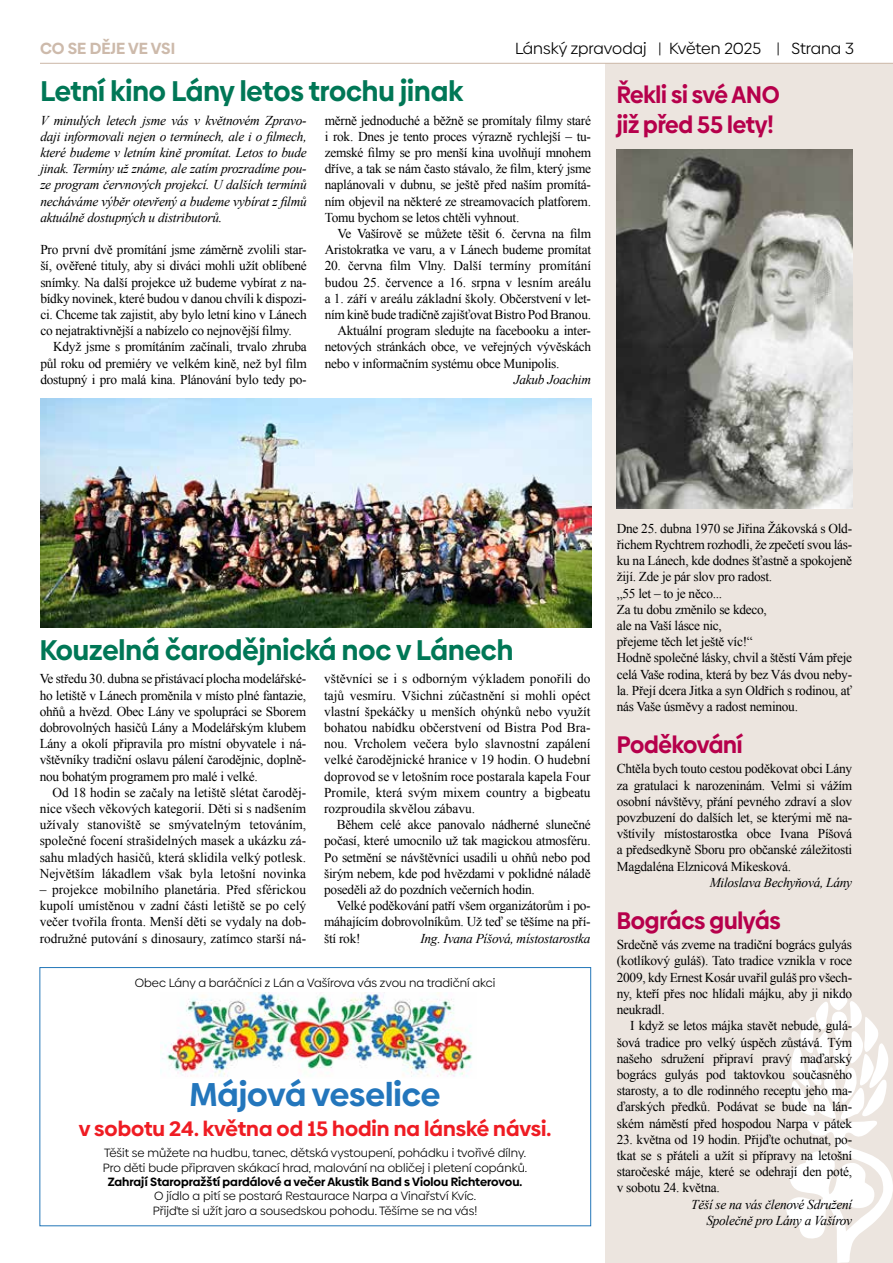
<style>
.page{position:relative;width:893px;height:1263px;background:#fff}
.page>*{position:absolute;margin:0;border:0;box-sizing:border-box;transform-origin:0 0}
.t1{font:700 33px "Biennale";color:#2376bc}
.t2{font:700 28.5px "Biennale";color:#007756;scale:.96 1}
.t3{font:700 24px/30px "Biennale";letter-spacing:-.01em;color:#b6004b;scale:.95 1}
.t4{font:700 21px "Biennale";color:#ef1c23}
.t5{font:16.2px "Biennale";color:#000}
.t6{font:700 16.2px "Biennale";color:#cdbaab}
.t7{font:13.5px/16.2px "Times New Roman";letter-spacing:-.02em;color:#000;text-align:justify}
.t8{font:italic 13.5px/16.2px "Times New Roman";letter-spacing:-.02em;color:#000;text-align:justify}
.t9{font:13.5px "Times New Roman";color:#000}
.t10{font:12px/14.4px "Biennale";color:#000}
.t11{font:700 12px "Biennale";color:#000}
</style>
<div class="page">
<div style="left:605px;top:64px;width:288px;height:1199px;background:#ece5df"></div>
<hr style="left:0;top:63px;width:893px;height:1px;background:#cdbaab">
<div style="left:0;top:33px;width:40px;height:48px;background:#fff"></div>
<svg style="left:786px;top:992px;width:107px;height:271px"></svg>
<div style="left:39px;top:967px;width:552px;height:259px;border:1px solid #2376b8"></div>
<img style="left:162px;top:992px;width:310px;height:85px">
<img style="left:617px;top:149px;width:235px;height:359px">
<img style="left:40px;top:399px;width:551px;height:228px">
<p class="t6" style="left:40px;top:38px;width:137px">CO SE DĚJE VE VSI</p>
<p class="t5" style="left:515px;top:39px;width:340px">Lánský zpravodaj | Květen 2025 | Strana 3</p>
<h2 class="t2" style="left:40px;top:73px;width:442px">Letní kino Lány letos trochu jinak</h2>
<p class="t8" style="left:40px;top:112px;width:268px">V minulých letech jsme vás v květnovém Zpravo&shy;daji informovali nejen o termínech, ale i o filmech, které budeme v letním kině promítat. Letos to bude jinak. Termíny už známe, ale zatím prozradíme pou&shy;ze program červnových projekcí. U dalších termínů necháváme výběr otevřený a budeme vybírat z filmů aktuálně dostupných u distributorů.</p>
<p class="t7" style="left:40px;top:241px;width:268px">Pro první dvě promítání jsme záměrně zvolili star&shy;ší, ověřené tituly, aby si diváci mohli užít oblíbené snímky. Na další projekce už budeme vybírat z na&shy;bídky novinek, které budou v danou chvíli k dispozi&shy;ci. Chceme tak zajistit, aby bylo letní kino v Lánech co nejatraktivnější a nabízelo co nejnovější filmy.</p>
<p class="t7" style="left:40px;top:339px;width:268px;text-indent:13px">Když jsme s promítáním začínali, trvalo zhruba půl roku od premiéry ve velkém kině, než byl film dostupný i pro malá kina. Plánování bylo tedy po-</p>
<p class="t7" style="left:325px;top:112px;width:268px">měrně jednoduché a běžně se promítaly filmy staré i rok. Dnes je tento proces výrazně rychlejší – tu&shy;zemské filmy se pro menší kina uvolňují mnohem dříve, a tak se nám často stávalo, že film, který jsme naplánovali v dubnu, se ještě před naším promítá&shy;ním objevil na některé ze streamovacích platforem.<br>Tomu bychom se letos chtěli vyhnout.</p>
<p class="t7" style="left:325px;top:225px;width:268px;text-align:right">Ve Vašírově se můžete těšit 6. června na film<br>Aristokratka ve varu, a v Lánech budeme promítat</p>
<p class="t9" style="left:325px;top:257px;width:268px">20. června film Vlny. Další termíny promítání</p>
<p class="t9" style="left:325px;top:273px;width:268px">budou 25. července a 16. srpna v lesním areálu</p>
<p class="t9" style="left:325px;top:289px;width:268px">a 1. září v areálu základní školy. Občerstvení v let-</p>
<p class="t7" style="left:325px;top:306px;width:268px">ním kině bude tradičně zajišťovat Bistro Pod Branou.</p>
<p class="t7" style="left:337px;top:322px;width:255px">Aktuální program sledujte na facebooku a inter-</p>
<p class="t7" style="left:325px;top:338px;width:268px">netových stránkách obce, ve veřejných vývěskách</p>
<p class="t7" style="left:325px;top:355px;width:236px">nebo v informačním systému obce Munipolis.</p>
<p class="t8" style="left:514px;top:371px;width:79px">Jakub Joachim</p>
<h3 class="t3" style="left:617px;top:80px;width:173px">Řekli si své ANO již před 55 lety!</h3>
<h2 class="t2" style="left:40px;top:632px;width:495px">Kouzelná čarodějnická noc v Lánech</h2>
<p class="t7" style="left:40px;top:670px;width:268px">Ve středu 30. dubna se přistávací plocha modelářské&shy;ho letiště v Lánech proměnila v místo plné fantazie, ohňů a hvězd. Obec Lány ve spolupráci se Sborem dobrovolných hasičů Lány a Modelářským klubem Lány a okolí připravila pro místní obyvatele i ná&shy;vštěvníky tradiční oslavu pálení čarodějnic, doplně&shy;nou bohatým programem pro malé i velké.</p>
<p class="t7" style="left:40px;top:784px;width:268px;text-indent:13px">Od 18 hodin se začaly na letiště slétat čaroděj&shy;nice všech věkových kategorií. Děti si s nadšením užívaly stanoviště se smývatelným tetováním, společné focení strašidelných masek a ukázku zá&shy;sahu mladých hasičů, která sklidila velký potlesk.<br>Největším lákadlem však byla letošní novinka</p>
<p class="t7" style="left:40px;top:881px;width:268px">– projekce mobilního planetária. Před sférickou kupolí umístěnou v zadní části letiště se po celý večer tvořila fronta. Menší děti se vydaly na dob&shy;rodružné putování s dinosaury, zatímco starší ná-</p>
<p class="t7" style="left:324px;top:670px;width:268px">vštěvníci se i s odborným výkladem ponořili do tajů vesmíru. Všichni zúčastnění si mohli opéct vlastní špekáčky u menších ohýnků nebo využít bohatou nabídku občerstvení od Bistra Pod Bra&shy;nou. Vrcholem večera bylo slavnostní zapálení velké čarodějnické hranice v 19 hodin. O hudební doprovod se v letošním roce postarala kapela Four Promile, která svým mixem country a bigbeatu rozproudila skvělou zábavu.</p>
<p class="t7" style="left:324px;top:816px;width:268px;text-indent:13px">Během celé akce panovalo nádherné slunečné počasí, které umocnilo už tak magickou atmosféru.<br>Po setmění se návštěvníci usadili u ohňů nebo pod širým nebem, kde pod hvězdami v poklidné náladě poseděli až do pozdních večerních hodin.</p>
<p class="t7" style="left:324px;top:897px;width:268px;text-indent:13px">Velké poděkování patří všem organizátorům i po&shy;máhajícím dobrovolníkům. Už teď se těšíme na pří&shy;ští rok!</p>
<p class="t8" style="left:420px;top:930px;width:172px">Ing. Ivana Píšová, místostarostka</p>
<p class="t10" style="left:135px;top:975px;width:362px">Obec Lány a baráčníci z Lán a Vašírova vás zvou na tradiční akci</p>
<h1 class="t1" style="left:189px;top:1074px;width:253px">Májová veselice</h1>
<h3 class="t4" style="left:79px;top:1115px;width:474px">v sobotu 24. května od 15 hodin na lánské návsi.</h3>
<p class="t10" style="left:103px;top:1146px;width:426px">Těšit se můžete na hudbu, tanec, dětská vystoupení, pohádku i tvořivé dílny.<br>Pro děti bude připraven skákací hrad, malování na obličej i pletení copánků.</p>
<p class="t11" style="left:108px;top:1174px;width:416px">Zahrají Staropražští pardálové a večer Akustik Band s Violou Richterovou.</p>
<p class="t10" style="left:153px;top:1189px;width:326px">O jídlo a pití se postará Restaurace Narpa a Vinařství Kvíc.<br>Přijďte si užít jaro a sousedskou pohodu. Těšíme se na vás!</p>
<p class="t7" style="left:617px;top:520px;width:237px;text-align:left">Dne 25. dubna 1970 se Jiřina Žákovská s Old&shy;řichem Rychtrem rozhodli, že zpečetí svou lás&shy;ku na Lánech, kde dodnes šťastně a spokojeně žijí. Zde je pár slov pro radost.<br>„55 let – to je něco...<br>Za tu dobu změnilo se kdeco,<br>ale na Vaší lásce nic,<br>přejeme těch let ještě víc!“<br>Hodně společné lásky, chvil a štěstí Vám přeje celá Vaše rodina, která by bez Vás dvou neby&shy;la. Přejí dcera Jitka a syn Oldřich s rodinou, ať nás Vaše úsměvy a radost neminou.</p>
<h3 class="t3" style="left:617px;top:729px;width:134px">Poděkování</h3>
<p class="t7" style="left:617px;top:761px;width:237px">Chtěla bych touto cestou poděkovat obci Lány za gratulaci k narozeninám. Velmi si vážím osobní návštěvy, přání pevného zdraví a slov povzbuzení do dalších let, se kterými mě na&shy;vštívily místostarostka obce Ivana Píšová a předsedkyně Sboru pro občanské záležitosti Magdaléna Elznicová Mikesková.</p>
<p class="t8" style="left:710px;top:874px;width:144px">Miloslava Bechyňová, Lány</p>
<h3 class="t3" style="left:617px;top:905px;width:174px">Bogrács gulyás</h3>
<p class="t7" style="left:617px;top:936px;width:237px">Srdečně vás zveme na tradiční bogrács gulyás (kotlíkový guláš). Tato tradice vznikla v roce 2009, kdy Ernest Kosár uvařil guláš pro všech&shy;ny, kteří přes noc hlídali májku, aby ji nikdo neukradl.</p>
<p class="t7" style="left:617px;top:1017px;width:237px;text-indent:13px">I když se letos májka stavět nebude, gulá&shy;šová tradice pro velký úspěch zůstává. Tým našeho sdružení připraví pravý maďarský bogrács gulyás pod taktovkou současného starosty, a to dle rodinného receptu jeho ma&shy;ďarských předků. Podávat se bude na lán&shy;ském náměstí před hospodou Narpa v pátek</p>
<p class="t7" style="left:617px;top:1131px;width:237px">23. května od 19 hodin. Přijďte ochutnat, po&shy;tkat se s přáteli a užít si přípravy na letošní staročeské máje, které se odehrají den poté, v sobotu 24. května.</p>
<p class="t8" style="left:691px;top:1195px;width:162px;text-align:right">Těší se na vás členové Sdružení<br>Společně pro Lány a Vašírov</p>
</div>
